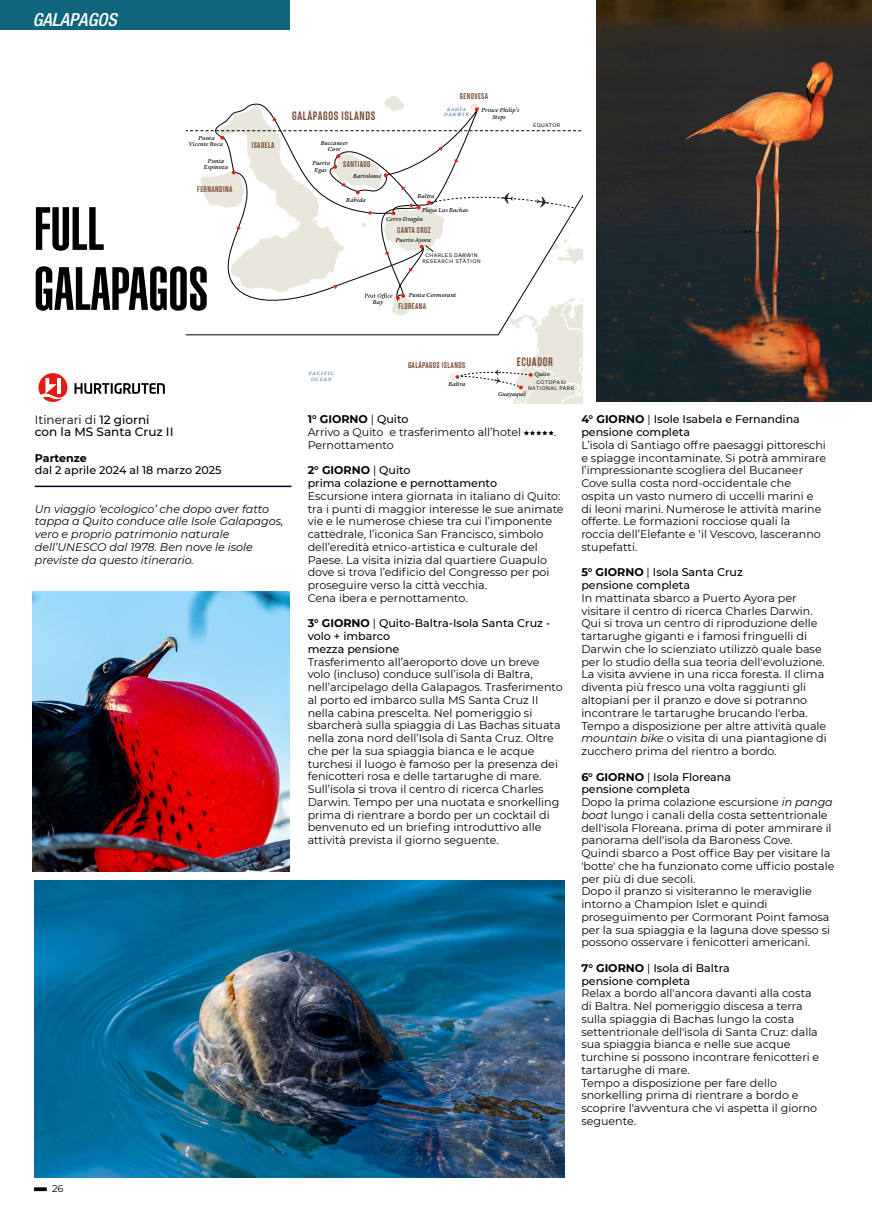
<style>
.page{position:relative;width:872px;height:1212px;background:#fff}
.page>*{position:absolute;margin:0;border:0;box-sizing:border-box;transform-origin:0 0}
.t1{font:60px/60px "Helvetica LT Std Ultra Comp";color:#000}
.t2{font:italic 500 condensed 18px "Helvetica Neue LT Std";color:#fff}
.t3{font:700 condensed 12.9px "Hurtigruten Display";letter-spacing:.05em;color:#774931}
.t4{font:500 12px/12px "Montserrat";color:#000}
.t5{font:11.1px/12.8px "Montserrat";color:#000}
.t6{font:500 11.1px/12.8px "Montserrat";color:#000}
.t7{font:italic 11.1px/12.8px "Montserrat";color:#000}
.t8{font:700 11.1px "Montserrat";color:#000}
.t9{font:9.75px "Montserrat";color:#000}
.t10{font:700 condensed 8.85px "Hurtigruten Display";letter-spacing:.05em;color:#774931}
.t11{font:italic 6px/6.4px "Lyon Text Regular No.2";letter-spacing:.015em;color:#020203;text-align:center}
.t12{font:4.8px/5.8px "Atlas Grotesk";letter-spacing:.08em;color:#020203;text-align:center}
.t13{font:italic 4.8px/5.8px "Lyon Text";letter-spacing:.2em;color:#21529f;text-align:center}
.t14{font:4.8px "Atlas Grotesk";letter-spacing:.06em;color:#020203}
.s1{font-weight:400}
.s2{font-weight:700}
.s3{font-weight:500}
.s4{font-style:italic}
</style>
<div class="page">
<svg style="left:34px;top:1187px;width:13px;height:4px"></svg>
<svg style="left:186px;top:96px;width:397px;height:307px"></svg>
<hr style="left:35px;top:486px;width:256px;height:1px;background:#030022">
<div style="left:0;top:0;width:289px;height:30px;background:#10647c"></div>
<img style="left:597px;top:0;width:275px;height:402px">
<img style="left:34px;top:880px;width:530px;height:298px">
<svg style="left:74px;top:383px;width:91px;height:11px"></svg>
<svg style="left:39px;top:373px;width:28px;height:29px"></svg>
<img style="left:33px;top:591px;width:256px;height:281px">
<h2 class="t2" style="left:33px;top:8px;width:85px">GALAPAGOS</h2>
<p class="t11" style="left:189px;top:134px;width:36px">Punta<br>Vicente Roca</p>
<p class="t11" style="left:204px;top:157px;width:26px">Punta<br>Espinoza</p>
<p class="t10" style="left:197px;top:186px;width:37px">FERNANDINA</p>
<h1 class="t1" style="left:34px;top:200px;width:176px">FULL<br>GALAPAGOS</h1>
<p class="t10" style="left:252px;top:141px;width:24px">ISABELA</p>
<p class="t3" style="left:292px;top:110px;width:85px">GALÁPAGOS ISLANDS</p>
<p class="t11" style="left:321px;top:139px;width:29px">Buccaneer<br>Cove</p>
<p class="t11" style="left:312px;top:159px;width:19px">Puerto<br>Egas</p>
<p class="t10" style="left:343px;top:161px;width:29px">SANTIAGO</p>
<p class="t11" style="left:353px;top:172px;width:30px">Bartolomé</p>
<p class="t10" style="left:460px;top:93px;width:30px">GENOVESA</p>
<p class="t13" style="left:444px;top:106px;width:26px">BAHÍA<br>DARWIN</p>
<p class="t11" style="left:481px;top:106px;width:39px">Prince Philip’s<br>Steps</p>
<p class="t11" style="left:346px;top:196px;width:21px">Rábida</p>
<p class="t11" style="left:417px;top:192px;width:19px">Baltra</p>
<p class="t11" style="left:386px;top:216px;width:38px">Cerro Dragón</p>
<p class="t11" style="left:422px;top:206px;width:48px">Playa Las Bachas</p>
<p class="t10" style="left:397px;top:226px;width:35px">SANTA CRUZ</p>
<p class="t11" style="left:396px;top:236px;width:37px">Puerto Ayora</p>
<p class="t12" style="left:422px;top:252px;width:60px">CHARLES DARWIN<br>RESEARCH STATION</p>
<p class="t11" style="left:409px;top:291px;width:49px">Punta Cormorant</p>
<p class="t11" style="left:373px;top:298px;width:12px">Bay</p>
<p class="t10" style="left:398px;top:302px;width:29px">FLOREANA</p>
<p class="t14" style="left:533px;top:122px;width:28px">EQUATOR</p>
<p class="t4" style="left:35px;top:413px;width:140px"><span class="s1">Itinerari di</span> 12 giorni con la MS Santa Cruz II</p>
<p class="t8" style="left:35px;top:450px;width:54px">Partenze</p>
<p class="t6" style="left:35px;top:464px;width:188px">dal 2 aprile 2024 al 18 marzo 2025</p>
<p class="t7" style="left:35px;top:502px;width:250px">Un viaggio ‘ecologico’ che dopo aver fatto tappa a Quito conduce alle Isole Galapagos, vero e proprio patrimonio naturale dell’UNESCO dal 1978. Ben nove le isole previste da questo itinerario.</p>
<p class="t13" style="left:309px;top:371px;width:27px;rotate:-1deg">PACIFIC<br>OCEAN</p>
<p class="t10" style="left:408px;top:361px;width:59px">GALÁPAGOS ISLANDS</p>
<p class="t3" style="left:517px;top:356px;width:38px">ECUADOR</p>
<p class="t12" style="left:528px;top:379px;width:48px">COTOPAXI<br>NATIONAL PARK</p>
<p class="t11" style="left:534px;top:371px;width:17px">Quito</p>
<p class="t11" style="left:448px;top:381px;width:19px">Baltra</p>
<p class="t11" style="left:498px;top:390px;width:29px">Guayaquil</p>
<p class="t5" style="left:308px;top:412px;width:215px"><span class="s2">1° GIORNO</span> | <span class="s3">Quito<br></span>Arrivo a Quito e trasferimento all’hotel</p>
<p class="t5" style="left:553px;top:425px;width:4px">.</p>
<p class="t5" style="left:308px;top:438px;width:88px">Pernottamento</p>
<p class="t6" style="left:308px;top:463px;width:191px"><span class="s2">2° GIORNO</span> <span class="s1">|</span> Quito<br>prima colazione e pernottamento</p>
<p class="t5" style="left:308px;top:489px;width:257px">Escursione intera giornata in italiano di Quito: tra i punti di maggior interesse le sue animate vie e le numerose chiese tra cui l’imponente cattedrale, l’iconica San Francisco, simbolo dell’eredità etnico-artistica e culturale del Paese. La visita inizia dal quartiere Guapulo dove si trova l’edificio del Congresso per poi proseguire verso la città vecchia.<br>Cena ibera e pernottamento.</p>
<p class="t6" style="left:308px;top:616px;width:244px"><span class="s2">3° GIORNO</span> <span class="s1">|</span> Quito-Baltra-Isola Santa Cruz - volo + imbarco<br>mezza pensione</p>
<p class="t5" style="left:308px;top:655px;width:256px">Trasferimento all’aeroporto dove un breve volo (incluso) conduce sull’isola di Baltra, nell’arcipelago della Galapagos. Trasferimento al porto ed imbarco sulla MS Santa Cruz II nella cabina prescelta. Nel pomeriggio si sbarcherà sulla spiaggia di Las Bachas situata nella zona nord dell’Isola di Santa Cruz. Oltre che per la sua spiaggia bianca e le acque turchesi il luogo è famoso per la presenza dei fenicotteri rosa e delle tartarughe di mare.<br>Sull’isola si trova il centro di ricerca Charles Darwin. Tempo per una nuotata e snorkelling prima di rientrare a bordo per un cocktail di benvenuto ed un briefing introduttivo alle attività prevista il giorno seguente.</p>
<p class="t6" style="left:581px;top:413px;width:220px"><span class="s2">4° GIORNO</span> <span class="s1">|</span> Isole Isabela e Fernandina pensione completa</p>
<p class="t5" style="left:581px;top:438px;width:246px">L’isola di Santiago offre paesaggi pittoreschi e spiagge incontaminate. Si potrà ammirare l’impressionante scogliera del Bucaneer Cove sulla costa nord-occidentale che ospita un vasto numero di uccelli marini e di leoni marini. Numerose le attività marine offerte. Le formazioni rocciose quali la roccia dell’Elefante e ‘il Vescovo, lasceranno stupefatti.</p>
<p class="t6" style="left:581px;top:566px;width:163px"><span class="s2">5° GIORNO</span> <span class="s1">|</span> Isola Santa Cruz pensione completa</p>
<p class="t5" style="left:581px;top:591px;width:247px">In mattinata sbarco a Puerto Ayora per visitare il centro di ricerca Charles Darwin.<br>Qui si trova un centro di riproduzione delle tartarughe giganti e i famosi fringuelli di Darwin che lo scienziato utilizzò quale base per lo studio della sua teoria dell'evoluzione.<br>La visita avviene in una ricca foresta. Il clima diventa più fresco una volta raggiunti gli altopiani per il pranzo e dove si potranno incontrare le tartarughe brucando l'erba.<br>Tempo a disposizione per altre attività quale <span class="s4">mountain bike</span> o visita di una piantagione di zucchero prima del rientro a bordo.</p>
<p class="t5" style="left:581px;top:770px;width:254px"><span class="s2">6° GIORNO</span> | <span class="s3">Isola Floreana<br>pensione completa<br></span>Dopo la prima colazione escursione <span class="s4">in panga boat</span> lungo i canali della costa settentrionale dell'isola Floreana. prima di poter ammirare il panorama dell'isola da Baroness Cove.<br>Quindi sbarco a Post office Bay per visitare la 'botte' che ha funzionato come ufficio postale per più di due secoli.<br>Dopo il pranzo si visiteranno le meraviglie intorno a Champion Islet e quindi proseguimento per Cormorant Point famosa per la sua spiaggia e la laguna dove spesso si possono osservare i fenicotteri americani.</p>
<p class="t6" style="left:581px;top:961px;width:150px"><span class="s2">7° GIORNO</span> <span class="s1">|</span> Isola di Baltra pensione completa</p>
<p class="t5" style="left:581px;top:986px;width:239px">Relax a bordo all'ancora davanti alla costa di Baltra. Nel pomeriggio discesa a terra sulla spiaggia di Bachas lungo la costa settentrionale dell'isola di Santa Cruz: dalla sua spiaggia bianca e nelle sue acque turchine si possono incontrare fenicotteri e tartarughe di mare.<br>Tempo a disposizione per fare dello snorkelling prima di rientrare a bordo e scoprire l'avventura che vi aspetta il giorno seguente.</p>
<p class="t9" style="left:52px;top:1182px;width:13px">26</p>
</div>
